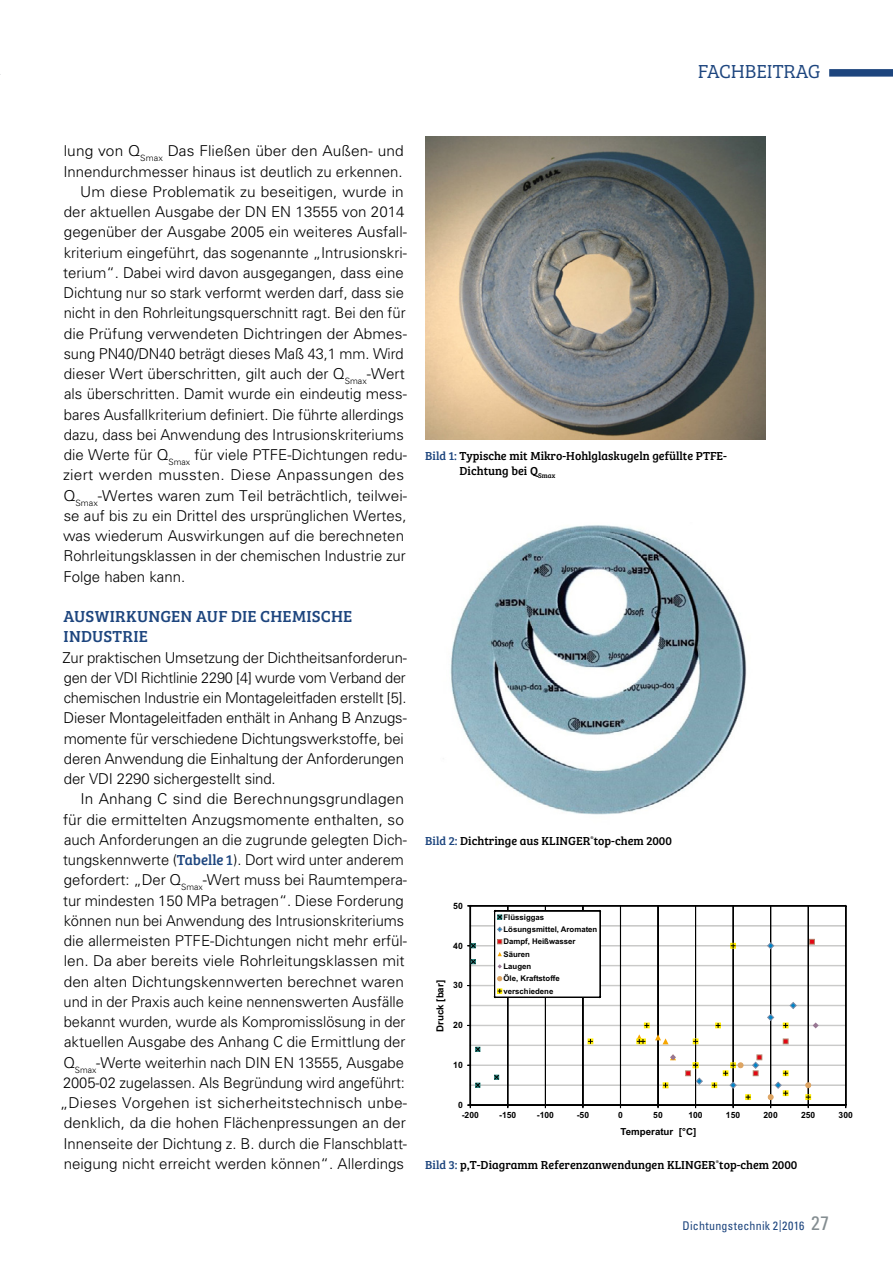
<style>
.page{position:relative;width:893px;height:1263px;background:#fff}
.page>*{position:absolute;margin:0;border:0;box-sizing:border-box;transform-origin:0 0}
.t1{font:19.5px "Bree Serif Lt";color:#1d457e}
.t2{font:16.5px/20.2px "Bree Serif";letter-spacing:.01em;color:#1d457e}
.t3{font:300 15px/20.2px "Univers";color:#000}
.t4{font:300 15px "Univers";letter-spacing:.02em;color:#000}
.t5{font:12px/14.4px "Bree Serif";color:#000}
.t6{font:condensed 12px "Univers";letter-spacing:.015em;color:#1d457e}
.t7{font:700 9.75px "Arial";color:#000}
.t8{font:700 8.7px "Arial";color:#000}
.t9{font:700 8.55px "Arial";color:#000}
.t10{font:700 7.8px/12.3px "Arial";color:#000}
.s1{font-family:"Bree Serif";font-weight:400;color:#1d457e}
.s2{color:#1d457e}
.s3{font-size:19.5px;color:#848d91}
</style>
<div class="page">
<div style="left:829px;top:69px;width:64px;height:8px;background:#1d457e"></div>
<img style="left:450px;top:525px;width:297px;height:290px">
<div style="left:846px;top:906px;width:1px;height:199px;border:1px solid #000"></div>
<svg style="left:470px;top:905px;width:376px;height:200px"></svg>
<div style="left:470px;top:906px;width:1px;height:199px;border:1px solid #000"></div>
<div style="left:470px;top:1105px;width:376px;height:1px;border:1px solid #000"></div>
<svg style="left:494px;top:1074px;width:5px;height:6px"></svg>
<svg style="left:475px;top:1046px;width:6px;height:6px"></svg>
<svg style="left:475px;top:1082px;width:6px;height:6px"></svg>
<svg style="left:471px;top:959px;width:5px;height:5px"></svg>
<svg style="left:468px;top:943px;width:8px;height:5px"></svg>
<svg style="left:767px;top:942px;width:7px;height:7px"></svg>
<svg style="left:767px;top:1014px;width:7px;height:7px"></svg>
<svg style="left:789px;top:1002px;width:8px;height:7px"></svg>
<svg style="left:783px;top:1039px;width:5px;height:5px"></svg>
<svg style="left:809px;top:939px;width:6px;height:5px"></svg>
<svg style="left:655px;top:1034px;width:13px;height:10px"></svg>
<svg style="left:813px;top:1022px;width:6px;height:6px"></svg>
<svg style="left:670px;top:1054px;width:6px;height:6px"></svg>
<svg style="left:805px;top:1082px;width:6px;height:6px"></svg>
<svg style="left:663px;top:1082px;width:5px;height:6px"></svg>
<svg style="left:693px;top:1039px;width:5px;height:5px"></svg>
<svg style="left:712px;top:1082px;width:5px;height:6px"></svg>
<svg style="left:715px;top:1023px;width:6px;height:5px"></svg>
<svg style="left:730px;top:943px;width:6px;height:5px"></svg>
<svg style="left:783px;top:1023px;width:5px;height:5px"></svg>
<svg style="left:768px;top:1070px;width:20px;height:38px"></svg>
<svg style="left:806px;top:1094px;width:5px;height:14px"></svg>
<svg style="left:588px;top:1039px;width:5px;height:5px"></svg>
<svg style="left:644px;top:1023px;width:5px;height:5px"></svg>
<svg style="left:723px;top:1055px;width:39px;height:53px"></svg>
<svg style="left:636px;top:1034px;width:10px;height:10px"></svg>
<svg style="left:685px;top:1063px;width:18px;height:22px"></svg>
<svg style="left:494px;top:911px;width:106px;height:86px"></svg>
<img style="left:425px;top:136px;width:340px;height:304px">
<h1 class="t1" style="left:698px;top:57px;width:124px">FACHBEITRAG</h1>
<p class="t3" style="left:64px;top:141px;width:341px">lung von Q<sub>Smax</sub> Das Fließen über den Außen- und</p>
<p class="t3" style="left:63px;top:161px;width:341px">Innendurchmesser hinaus ist deutlich zu erkennen.</p>
<p class="t3" style="left:80px;top:181px;width:325px">Um diese Problematik zu beseitigen, wurde in</p>
<p class="t3" style="left:64px;top:202px;width:342px">der aktuellen Ausgabe der DN EN 13555 von 2014</p>
<p class="t3" style="left:64px;top:222px;width:345px">gegenüber der Ausgabe 2005 ein weiteres Ausfall-</p>
<p class="t3" style="left:64px;top:242px;width:345px">kriterium eingeführt, das sogenannte „Intrusionskri-</p>
<p class="t3" style="left:63px;top:262px;width:342px">terium“. Dabei wird davon ausgegangen, dass eine</p>
<p class="t3" style="left:64px;top:283px;width:342px">Dichtung nur so stark verformt werden darf, dass sie</p>
<p class="t3" style="left:64px;top:303px;width:343px">nicht in den Rohrleitungsquerschnitt ragt. Bei den für</p>
<p class="t3" style="left:64px;top:323px;width:345px">die Prüfung verwendeten Dichtringen der Abmes-</p>
<p class="t3" style="left:64px;top:343px;width:342px">sung PN40/DN40 beträgt dieses Maß 43,1 mm. Wird</p>
<p class="t3" style="left:64px;top:364px;width:342px">dieser Wert überschritten, gilt auch der Q<sub>Smax</sub>-Wert</p>
<p class="t3" style="left:64px;top:384px;width:344px">als überschritten. Damit wurde ein eindeutig mess-</p>
<p class="t3" style="left:64px;top:404px;width:341px">bares Ausfallkriterium definiert. Die führte allerdings</p>
<p class="t3" style="left:64px;top:424px;width:342px">dazu, dass bei Anwendung des Intrusionskriteriums</p>
<p class="t3" style="left:64px;top:445px;width:345px">die Werte für Q<sub>Smax</sub> für viele PTFE-Dichtungen redu-</p>
<p class="t4" style="left:63px;top:466px;width:343px">ziert werden mussten. Diese Anpassungen des</p>
<p class="t3" style="left:63px;top:485px;width:345px">Q<sub>Smax</sub>-Wertes waren zum Teil beträchtlich, teilwei-</p>
<p class="t3" style="left:64px;top:505px;width:344px">se auf bis zu ein Drittel des ursprünglichen Wertes,</p>
<p class="t3" style="left:63px;top:526px;width:343px">was wiederum Auswirkungen auf die berechneten</p>
<p class="t3" style="left:63px;top:546px;width:344px">Rohrleitungsklassen in der chemischen Industrie zur</p>
<p class="t3" style="left:64px;top:566px;width:123px">Folge haben kann.</p>
<p class="t2" style="left:63px;top:605px;width:290px">AUSWIRKUNGEN AUF DIE CHEMISCHE<br>INDUSTRIE</p>
<p class="t3" style="left:62px;top:647px;width:346px">Zur praktischen Umsetzung der Dichtheitsanforderun&shy;gen der VDI Richtlinie 2290 [4] wurde vom Verband der chemischen Industrie ein Montageleitfaden erstellt [5].<br>Dieser Montageleitfaden enthält in Anhang B Anzugs&shy;momente für verschiedene Dichtungswerkstoffe, bei deren Anwendung die Einhaltung der Anforderungen der VDI 2290 sichergestellt sind.</p>
<p class="t3" style="left:60px;top:789px;width:349px;text-indent:21px">In Anhang C sind die Berechnungsgrundlagen für die ermittelten Anzugsmomente enthalten, so auch Anforderungen an die zugrunde gelegten Dich&shy;tungskennwerte (<span class="s1">Tabelle 1</span>). Dort wird unter anderem gefordert: „Der Q<sub>Smax</sub>-Wert muss bei Raumtempera&shy;tur mindesten 150 MPa betragen“. Diese Forderung können nun bei Anwendung des Intrusionskriteriums die allermeisten PTFE-Dichtungen nicht mehr erfül&shy;len. Da aber bereits viele Rohrleitungsklassen mit den alten Dichtungskennwerten berechnet waren und in der Praxis auch keine nennenswerten Ausfälle bekannt wurden, wurde als Kompromisslösung in der aktuellen Ausgabe des Anhang C die Ermittlung der Q<sub>Smax</sub>-Werte weiterhin nach DIN EN 13555, Ausgabe 2005-02 zugelassen. Als Begründung wird angeführt: „Dieses Vorgehen ist sicherheitstechnisch unbe&shy;denklich, da die hohen Flächenpressungen an der Innenseite der Dichtung z. B. durch die Flanschblatt&shy;neigung nicht erreicht werden können“. Allerdings</p>
<p class="t5" style="left:459px;top:448px;width:269px;text-indent:-34px"><span class="s2">Bild 1:</span> Typische mit Mikro-Hohlglaskugeln gefüllte PTFE-<br>Dichtung bei Q<sub>Smax</sub></p>
<p class="t5" style="left:425px;top:833px;width:248px"><span class="s2">Bild 2:</span> Dichtringe aus KLINGER<sup>®</sup>top-chem 2000</p>
<p class="t8" style="left:453px;top:900px;width:11px">50</p>
<p class="t8" style="left:453px;top:940px;width:11px">40</p>
<p class="t7" style="left:434px;top:1032px;width:53px;rotate:-90deg">Druck [bar]</p>
<p class="t8" style="left:453px;top:979px;width:11px">30</p>
<p class="t8" style="left:453px;top:1019px;width:11px">20</p>
<p class="t8" style="left:453px;top:1059px;width:11px">10</p>
<p class="t8" style="left:458px;top:1099px;width:6px">0</p>
<p class="t10" style="left:503px;top:911px;width:95px">Flüssiggas<br>Lösungsmittel, Aromaten<br>Dampf, Heißwasser<br>Säuren<br>Laugen<br>Öle, Kraftstoffe verschiedene</p>
<p class="t9" style="left:462px;top:1109px;width:19px">-200</p>
<p class="t9" style="left:499px;top:1109px;width:19px">-150</p>
<p class="t9" style="left:537px;top:1109px;width:19px">-100</p>
<p class="t9" style="left:577px;top:1109px;width:14px">-50</p>
<p class="t9" style="left:618px;top:1109px;width:6px">0</p>
<p class="t9" style="left:653px;top:1109px;width:11px">50</p>
<p class="t9" style="left:688px;top:1109px;width:16px">100</p>
<p class="t9" style="left:726px;top:1109px;width:16px">150</p>
<p class="t9" style="left:763px;top:1109px;width:16px">200</p>
<p class="t9" style="left:801px;top:1109px;width:16px">250</p>
<p class="t9" style="left:839px;top:1109px;width:16px">300</p>
<p class="t7" style="left:621px;top:1125px;width:77px">Temperatur [°C]</p>
<p class="t5" style="left:425px;top:1157px;width:374px"><span class="s2">Bild 3:</span> p,T-Diagramm Referenzanwendungen KLINGER<sup>®</sup>top-chem 2000</p>
<p class="t6" style="left:683px;top:1218px;width:148px">Dichtungstechnik 2|2016 <span class="s3">27</span></p>
</div>
